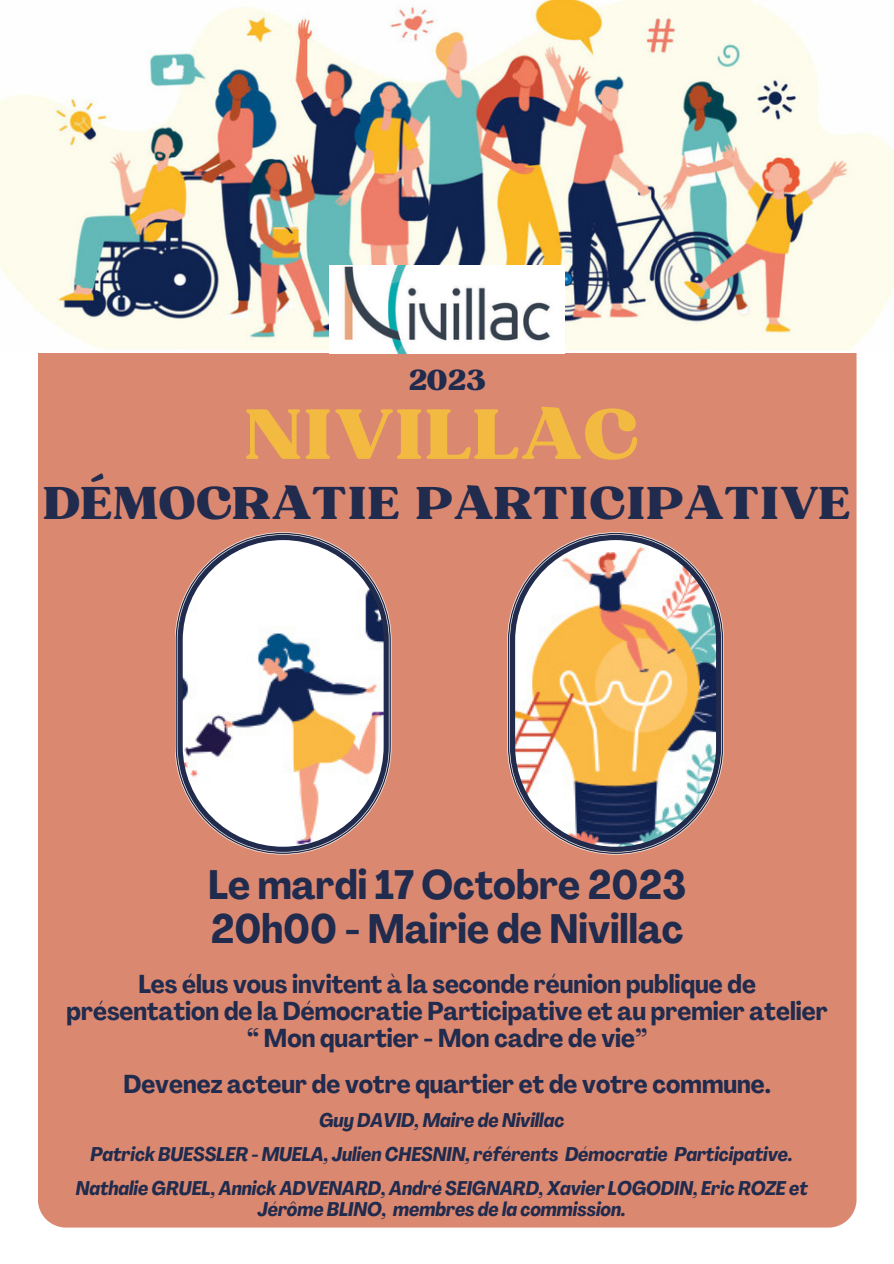
<style>
.page{position:relative;width:894px;height:1264px;background:#fff}
.page>*{position:absolute;margin:0;border:0;box-sizing:border-box;transform-origin:0 0}
.t1{font:68.25px "Bugaki";color:#f2ba40}
.t2{font:44.4px "Bugaki";color:#202b4d}
.t3{font:700 condensed 40.5px "Agrandir";color:#202b4d}
.t4{font:28.5px "Bugaki";color:#202b4d}
.t5{font:700 condensed 25.5px/27px "Agrandir";color:#202b4d;text-align:center}
.t6{font:italic 700 condensed 19.5px/21px "Agrandir";color:#202b4d;text-align:center}
</style>
<div class="page">
<div style="left:38px;top:309px;width:818px;height:918px;background:#db8871;border-radius:28px"></div>
<img style="left:0;top:0;width:893px;height:353px">
<svg style="left:175px;top:532px;width:216px;height:322px;background:#d4c6c3"></svg>
<svg style="left:507px;top:532px;width:216px;height:322px;background:#c9aa8d"></svg>
<img style="left:329px;top:265px;width:235px;height:88px">
<p class="t4" style="left:408px;top:362px;width:79px">2023</p>
<p class="t1" style="left:245px;top:392px;width:395px">NIVILLAC</p>
<p class="t2" style="left:43px;top:475px;width:809px">DÉMOCRATIE PARTICIPATIVE</p>
<p class="t3" style="left:208px;top:869px;width:479px">Le mardi 17 Octobre 2023</p>
<p class="t3" style="left:211px;top:913px;width:474px">20h00 - Mairie de Nivillac</p>
<p class="t5" style="left:66px;top:973px;width:762px">Les élus vous invitent à la seconde réunion publique de présentation de la Démocratie Participative et au premier atelier “ Mon quartier - Mon cadre de vie”</p>
<p class="t5" style="left:123px;top:1073px;width:649px">Devenez acteur de votre quartier et de votre commune.</p>
<p class="t6" style="left:319px;top:1111px;width:247px">Guy DAVID, Maire de Nivillac</p>
<p class="t6" style="left:91px;top:1145px;width:703px">Patrick BUESSLER - MUELA, Julien CHESNIN, référents Démocratie Participative.</p>
<p class="t6" style="left:76px;top:1179px;width:733px">Nathalie GRUEL, Annick ADVENARD, André SEIGNARD, Xavier LOGODIN, Eric ROZE et<br>Jérôme BLINO, membres de la commission.</p>
</div>
